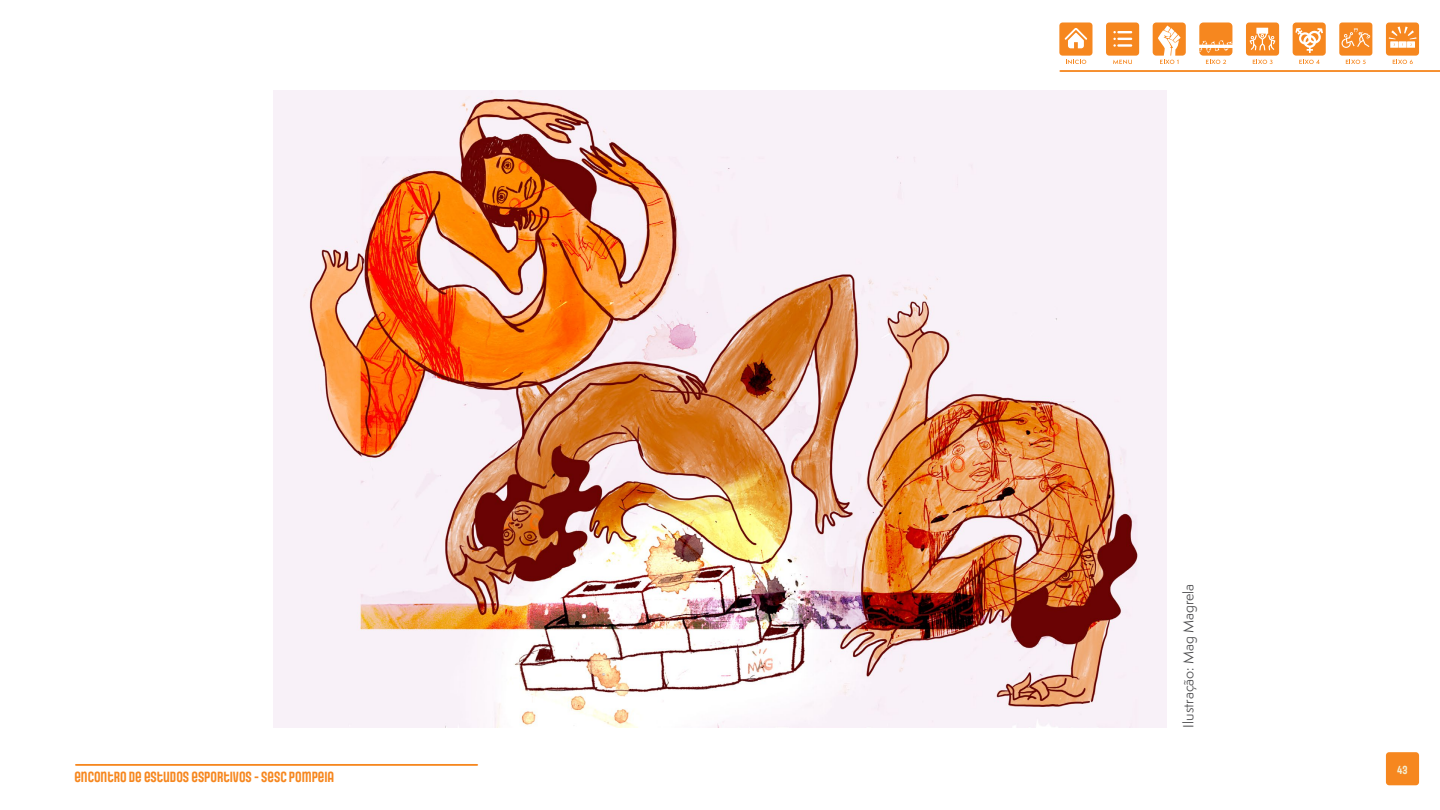
<style>
.page{position:relative;width:1440px;height:810px;background:#fff}
.page>*{position:absolute;margin:0;border:0;box-sizing:border-box;transform-origin:0 0}
.t1{font:700 14.25px "Gala";color:#f6871f}
.t2{font:13.5px "Semplicita Pro";color:#4d4d4f}
.t3{font:700 11.25px "Gala";color:#f3efd4}
</style>
<div class="page">
<img style="left:274px;top:90px;width:892px;height:637px">
<div style="left:1386px;top:752px;width:33px;height:33px;background:#f6871f;border-radius:3px"></div>
<svg style="left:1059px;top:70px;width:381px;height:2px"></svg>
<svg style="left:1199px;top:23px;width:33px;height:41px"></svg>
<svg style="left:1246px;top:22px;width:33px;height:42px"></svg>
<svg style="left:1339px;top:22px;width:33px;height:42px"></svg>
<svg style="left:1386px;top:22px;width:33px;height:42px"></svg>
<svg style="left:1293px;top:22px;width:33px;height:42px"></svg>
<svg style="left:1059px;top:22px;width:34px;height:42px"></svg>
<svg style="left:1106px;top:22px;width:33px;height:42px"></svg>
<svg style="left:75px;top:764px;width:403px;height:2px"></svg>
<svg style="left:1153px;top:22px;width:33px;height:42px"></svg>
<p class="t1" style="left:74px;top:767px;width:261px">ENCONTRO DE ESTUDOS ESPORTIVOS - SESC POMPEIA</p>
<p class="t2" style="left:1179px;top:728px;width:145px;rotate:-90deg">Ilustração: Mag Magrela</p>
<p class="t3" style="left:1397px;top:762px;width:12px">43</p>
</div>
